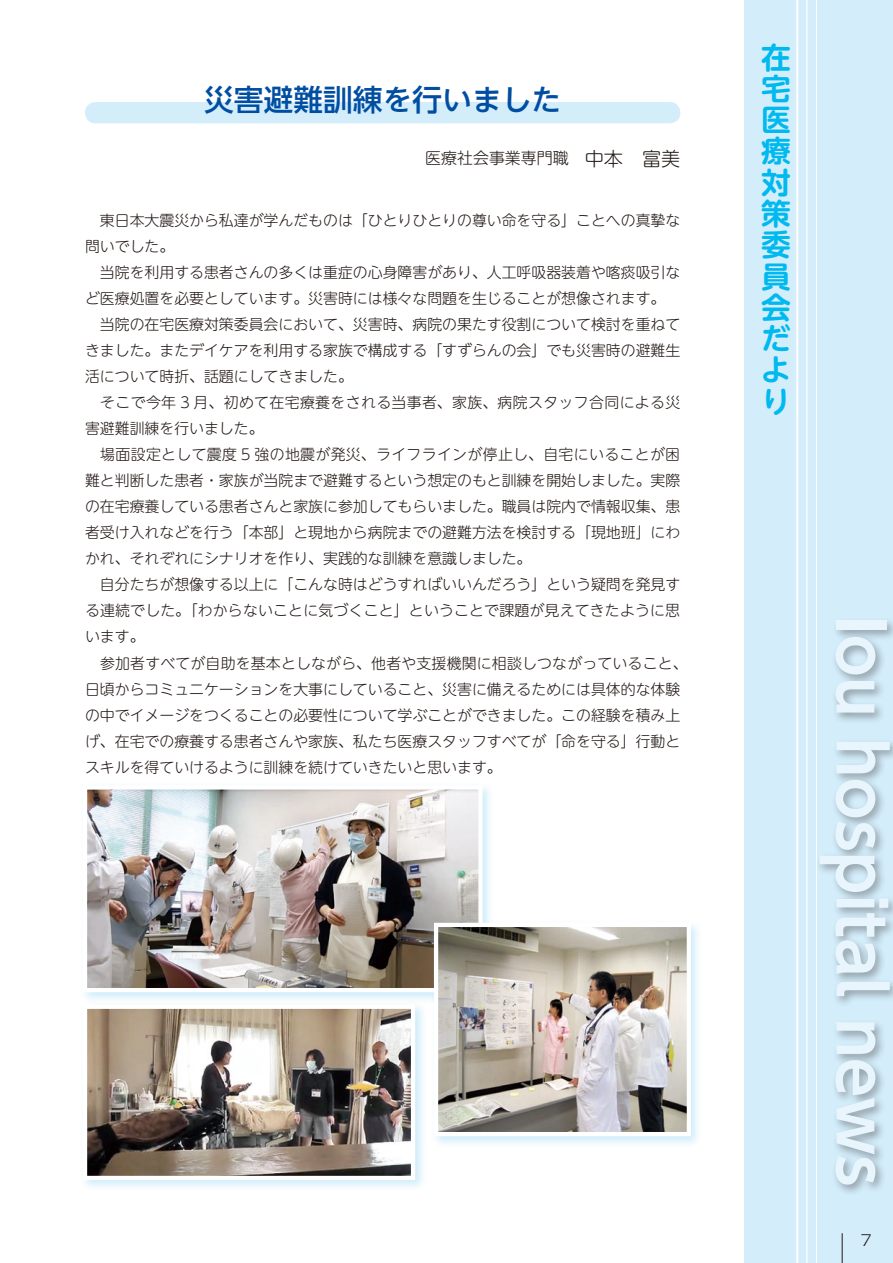
<style>
.page{position:relative;width:893px;height:1263px;background:#fff}
.page>*{position:absolute;margin:0;border:0;box-sizing:border-box;transform-origin:0 0}
.t1{font:700 63.75px "UD Shin Go NT Pro De";color:#fff}
.t2{font:700 29.7px/31.2px "UD Shin M Go Pro De";color:#00b9ef;text-align:justify}
.t3{font:500 29.7px "UD Shin Go NT Pro";color:#004ea2}
.t4{font:300 15.9px "UD Shin M Go Pro";color:#231916}
.t5{font:300 14.85px/26.1px "UD Shin M Go Pro";color:#231916}
.t6{font:300 14.85px "Shin Go Pro";color:#231916}
.s1{font-size:19.2px}
</style>
<div class="page">
<div style="left:744px;top:0;width:149px;height:1263px;background:#d3edfb"></div>
<hr style="left:816px;top:0;width:1px;height:1263px;background:#fff">
<hr style="left:806px;top:0;width:1px;height:1263px;background:#fff">
<hr style="left:796px;top:0;width:2px;height:1263px;background:#fff">
<div style="left:815px;top:617px;width:78px;height:580px;background:#231916;opacity:.75"></div>
<div style="left:85px;top:102px;width:595px;height:21px;background:#d3edfb;border-radius:11px"></div>
<hr style="left:842px;top:1233px;width:1px;height:30px;background:#231916">
<div style="left:79px;top:781px;width:416px;height:223px;background:#00a1e9;opacity:.2"></div>
<img style="left:88px;top:790px;width:390px;height:197px">
<div style="left:83px;top:785px;width:400px;height:207px;border:4px solid #fff"></div>
<div style="left:79px;top:1001px;width:349px;height:191px;background:#00a1e9;opacity:.2"></div>
<img style="left:88px;top:1010px;width:322px;height:165px">
<div style="left:83px;top:1005px;width:332px;height:175px;border:4px solid #fff"></div>
<div style="left:430px;top:919px;width:273px;height:230px;background:#00a1e9;opacity:.2"></div>
<img style="left:439px;top:928px;width:247px;height:203px">
<div style="left:434px;top:923px;width:257px;height:213px;border:4px solid #fff"></div>
<h2 class="t3" style="left:204px;top:76px;width:359px">災害避難訓練を行いました</h2>
<p class="t4" style="left:425px;top:146px;width:257px">医療社会事業専門職　<span class="s1">中本　富美</span></p>
<p class="t5" style="left:85px;top:206px;width:604px">　東日本大震災から私達が学んだものは「ひとりひとりの尊い命を守る」ことへの真摯な問いでした。<br>　当院を利用する患者さんの多くは重症の心身障害があり、人工呼吸器装着や喀痰吸引など医療処置を必要としています。災害時には様々な問題を生じることが想像されます。<br>　当院の在宅医療対策委員会において、災害時、病院の果たす役割について検討を重ねてきました。またデイケアを利用する家族で構成する「すずらんの会」でも災害時の避難生活について時折、話題にしてきました。<br>　そこで今年 3 月、初めて在宅療養をされる当事者、家族、病院スタッフ合同による災害避難訓練を行いました。<br>　場面設定として震度 5 強の地震が発災、ライフラインが停止し、自宅にいることが困難と判断した患者・家族が当院まで避難するという想定のもと訓練を開始しました。実際の在宅療養している患者さんと家族に参加してもらいました。職員は院内で情報収集、患者受け入れなどを行う「本部」と現地から病院までの避難方法を検討する「現地班」にわかれ、それぞれにシナリオを作り、実践的な訓練を意識しました。<br>　自分たちが想像する以上に「こんな時はどうすればいいんだろう」という疑問を発見する連続でした。「わからないことに気づくこと」ということで課題が見えてきたように思います。<br>　参加者すべてが自助を基本としながら、他者や支援機関に相談しつながっていること、日頃からコミュニケーションを大事にしていること、災害に備えるためには具体的な体験の中でイメージをつくることの必要性について学ぶことができました。この経験を積み上げ、在宅での療養する患者さんや家族、私たち医療スタッフすべてが「命を守る」行動とスキルを得ていけるように訓練を続けていきたいと思います。</p>
<h2 class="t2" style="left:761px;top:40px;width:31px">在宅医療対策委員会だより</h2>
<h1 class="t1" style="left:912px;top:615px;width:572px;rotate:90deg">Iou hospital news</h1>
<p class="t6" style="left:860px;top:1228px;width:13px">7</p>
</div>
